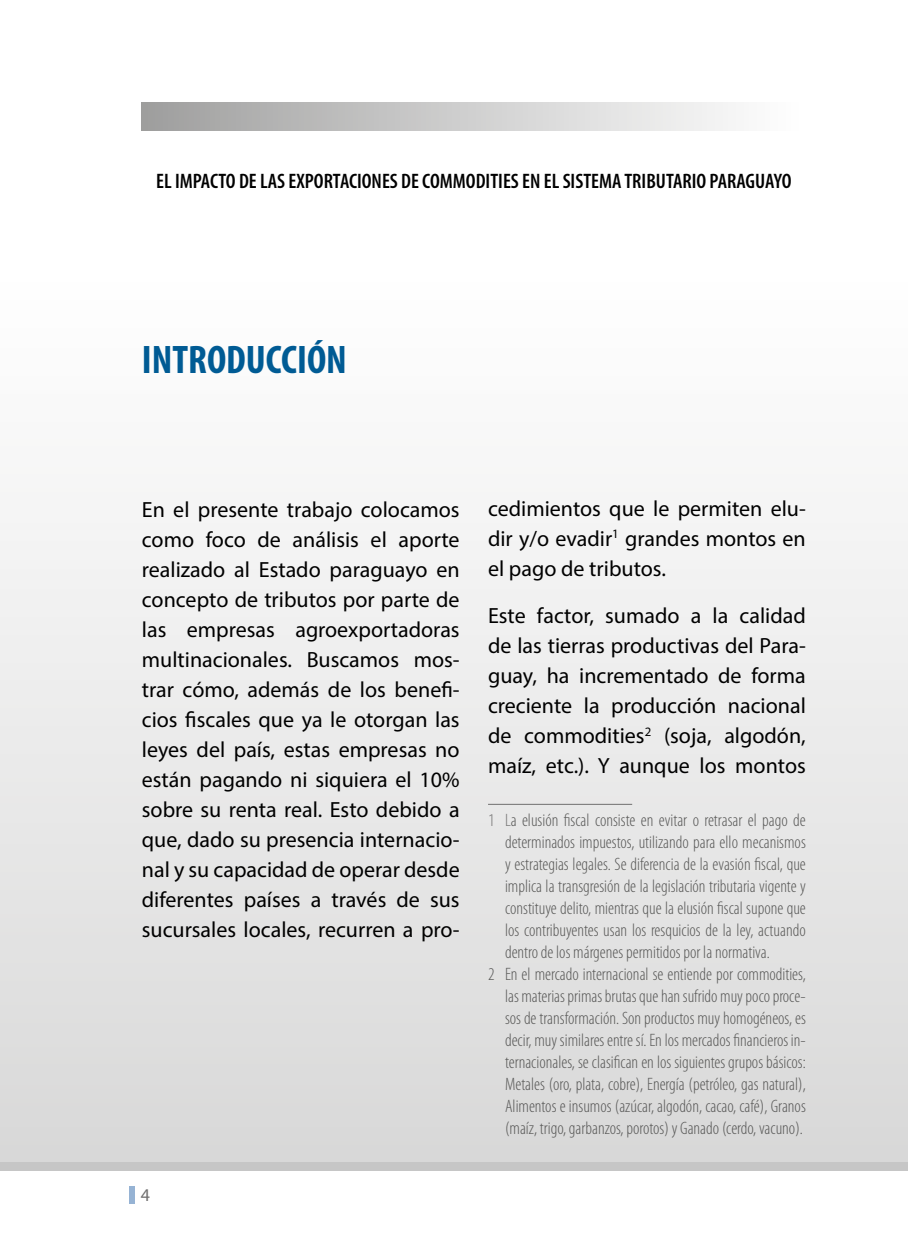
<style>
.page{position:relative;width:908px;height:1248px;background:#fff}
.page>*{position:absolute;margin:0;border:0;box-sizing:border-box;transform-origin:0 0}
.t1{font:700 condensed 40px "Myriad Pro";color:#005b94}
.t2{font:22px/30px "Myriad Pro";color:#000;text-align:justify}
.t3{font:600 condensed 21px "Myriad Pro";color:#000}
.t4{font:300 condensed 18px "Myriad Pro";color:#575756}
.t5{font:18px "Myriad Pro";color:#706f6f}
.s1{color:#706f6f}
</style>
<div class="page">
<div style="left:0;top:1161px;width:907px;height:9px;background:#c6c6c6"></div>
<div style="left:129px;top:1186px;width:6px;height:17px;background:#96b3d4"></div>
<div style="left:0;top:271px;width:907px;height:890px;background:linear-gradient(to bottom,#fff,#d9d9d8)"></div>
<hr style="left:488px;top:803px;width:144px;height:1px;background:#706f6f">
<div style="left:142px;top:102px;width:663px;height:28px;background:linear-gradient(to right,#9f9f9f,#fff)"></div>
<p class="t3" style="left:156px;top:170px;width:636px">EL IMPACTO DE LAS EXPORTACIONES DE COMMODITIES EN EL SISTEMA TRIBUTARIO PARAGUAYO</p>
<h1 class="t1" style="left:142px;top:335px;width:206px">INTRODUCCIÓN</h1>
<p class="t2" style="left:142px;top:494px;width:319px">En el presente trabajo colocamos como foco de análisis el aporte realizado al Estado paraguayo en concepto de tributos por parte de las empresas agroexportadoras multinacionales. Buscamos mos&shy;trar cómo, además de los benefi&shy;cios fiscales que ya le otorgan las leyes del país, estas empresas no están pagando ni siquiera el 10% sobre su renta real. Esto debido a que, dado su presencia internacio&shy;nal y su capacidad de operar desde diferentes países a través de sus sucursales locales, recurren a pro-</p>
<p class="t2" style="left:488px;top:493px;width:319px">cedimientos que le permiten elu&shy;dir y/o evadir<sup>1</sup> grandes montos en el pago de tributos.</p>
<p class="t2" style="left:488px;top:600px;width:319px">Este factor, sumado a la calidad de las tierras productivas del Para&shy;guay, ha incrementado de forma creciente la producción nacional de commodities<sup>2</sup> (soja, algodón, maíz, etc.). Y aunque los montos</p>
<p class="t4" style="left:488px;top:810px;width:319px"><span class="s1">1 L</span>a elusión fiscal consiste en evitar o retrasar el pago de</p>
<p class="t4" style="left:505px;top:832px;width:302px">determinados impuestos, utilizando para ello mecanismos</p>
<p class="t4" style="left:505px;top:854px;width:302px">y estrategias legales. Se diferencia de la evasión fiscal, que</p>
<p class="t4" style="left:505px;top:876px;width:302px">implica la transgresión de la legislación tributaria vigente y</p>
<p class="t4" style="left:505px;top:898px;width:302px">constituye delito, mientras que la elusión fiscal supone que</p>
<p class="t4" style="left:505px;top:920px;width:302px">los contribuyentes usan los resquicios de la ley, actuando</p>
<p class="t4" style="left:505px;top:942px;width:266px">dentro de los márgenes permitidos por la normativa.</p>
<p class="t4" style="left:488px;top:964px;width:319px">2 En el mercado internacional se entiende por commodities,</p>
<p class="t4" style="left:505px;top:986px;width:302px">las materias primas brutas que han sufrido muy poco proce-</p>
<p class="t4" style="left:505px;top:1008px;width:302px">sos de transformación. Son productos muy homogéneos, es</p>
<p class="t4" style="left:505px;top:1030px;width:302px">decir, muy similares entre sí. En los mercados financieros in-</p>
<p class="t4" style="left:505px;top:1052px;width:302px">ternacionales, se clasifican en los siguientes grupos básicos:</p>
<p class="t4" style="left:505px;top:1074px;width:302px">Metales (oro, plata, cobre), Energía (petróleo, gas natural),</p>
<p class="t4" style="left:505px;top:1096px;width:302px">Alimentos e insumos (azúcar, algodón, cacao, café), Granos</p>
<p class="t4" style="left:505px;top:1118px;width:299px">(maíz, trigo, garbanzos, porotos) y Ganado (cerdo, vacuno).</p>
<p class="t5" style="left:141px;top:1183px;width:11px">4</p>
</div>
